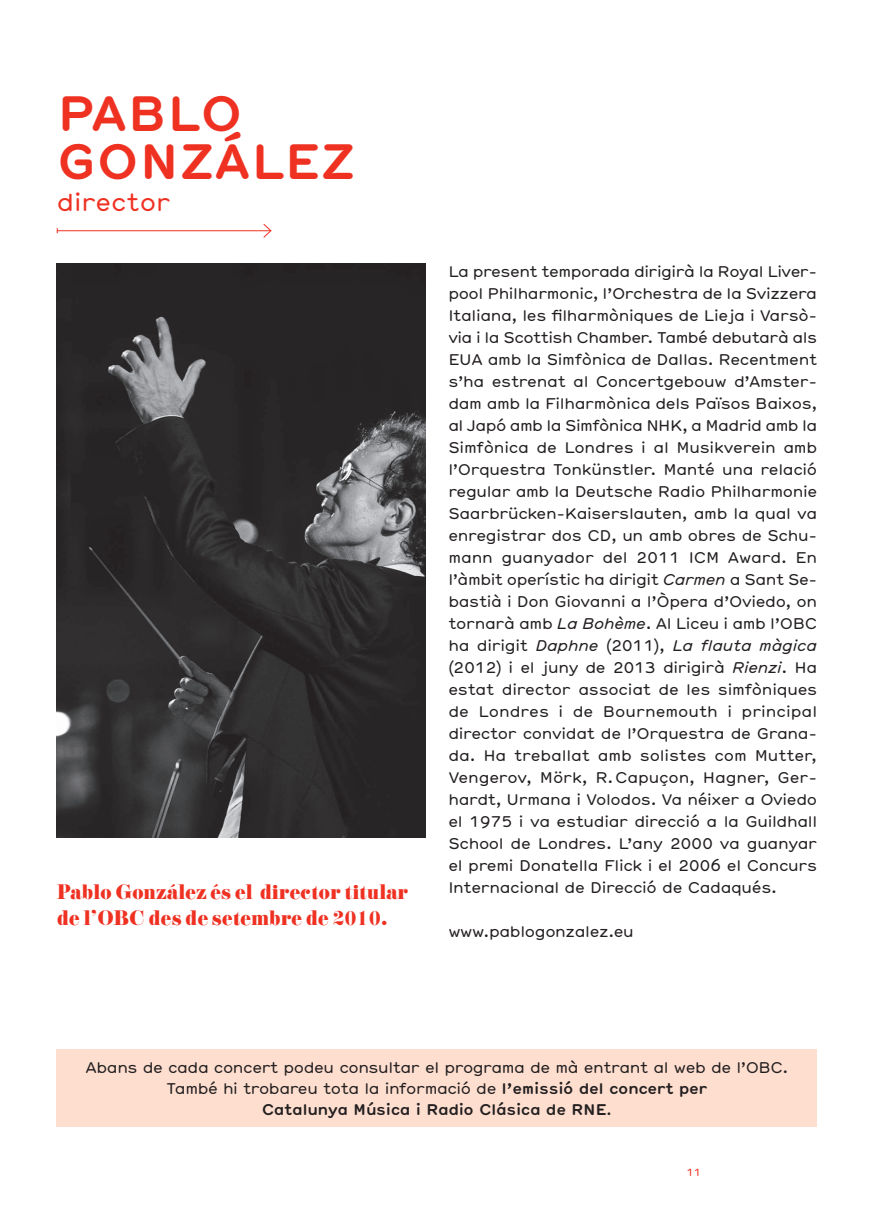
<style>
.page{position:relative;width:874px;height:1225px;background:#fff}
.page>*{position:absolute;margin:0;border:0;box-sizing:border-box;transform-origin:0 0}
.t1{font:700 48px/48px "Hermes";color:#ef3122}
.t2{font:24px "Hermes";color:#ef3122}
.t3{font:22px/26px "Didoni URWD";letter-spacing:-.01em;color:#ef3122}
.t4{font:15px/22px "Hermes";letter-spacing:-.03em;color:#231f20;text-align:center}
.t5{font:10px "Hermes";color:#ef3122}
.s1{font-style:italic}
.s2{font-weight:700}
</style>
<div class="page">
<hr style="left:57px;top:230px;width:214px;height:1px;background:#ef3122">
<svg style="left:262px;top:224px;width:10px;height:14px"></svg>
<div style="left:57px;top:1049px;width:759px;height:78px;background:#fddecf"></div>
<img style="left:57px;top:264px;width:368px;height:573px">
<h1 class="t1" style="left:57px;top:86px;width:300px">PABLO<br>GONZÁLEZ</h1>
<h2 class="t2" style="left:57px;top:184px;width:115px">director</h2>
<h3 class="t3" style="left:57px;top:879px;width:353px">Pablo González és el director titular de l’OBC des de setembre de 2010.</h3>
<p class="t4" style="left:448px;top:259px;width:370px;text-align:justify">La present temporada dirigirà la Royal Liver&shy;pool Philharmonic, l’Orchestra de la Svizzera Italiana, les filharmòniques de Lieja i Varsò&shy;via i la Scottish Chamber. També debutarà als EUA amb la Simfònica de Dallas. Recentment s’ha estrenat al Concertgebouw d’Amster&shy;dam amb la Filharmònica dels Països Baixos, al Japó amb la Simfònica NHK, a Madrid amb la Simfònica de Londres i al Musikverein amb l’Orquestra Tonkünstler. Manté una relació regular amb la Deutsche Radio Philharmonie Saarbrücken-Kaiserslauten, amb la qual va enregistrar dos CD, un amb obres de Schu&shy;mann guanyador del 2011 ICM Award. En l’àmbit operístic ha dirigit <span class="s1">Carmen</span> a Sant Se&shy;bastià i Don Giovanni a l’Òpera d’Oviedo, on tornarà amb <span class="s1">La Bohème</span>. Al Liceu i amb l’OBC ha dirigit <span class="s1">Daphne</span> (2011), <span class="s1">La flauta màgica </span>(2012) i el juny de 2013 dirigirà <span class="s1">Rienzi</span>. Ha estat director associat de les simfòniques de Londres i de Bournemouth i principal director convidat de l’Orquestra de Grana&shy;da. Ha treballat amb solistes com Mutter, Vengerov, Mörk, R. Capuçon, Hagner, Ger&shy;hardt, Urmana i Volodos. Va néixer a Oviedo el 1975 i va estudiar direcció a la Guildhall School de Londres. L’any 2000 va guanyar el premi Donatella Flick i el 2006 el Concurs Internacional de Direcció de Cadaqués.</p>
<p class="t4" style="left:448px;top:920px;width:187px">www.pablogonzalez.eu</p>
<p class="t4" style="left:86px;top:1056px;width:704px;line-height:21px">Abans de cada concert podeu consultar el programa de mà entrant al web de l’OBC.<br>També hi trobareu tota la informació de <span class="s2">l’emissió del concert per<br>Catalunya M úsica i Radio Clásica de RN E</span>.</p>
<p class="t5" style="left:686px;top:1165px;width:16px">11</p>
</div>
